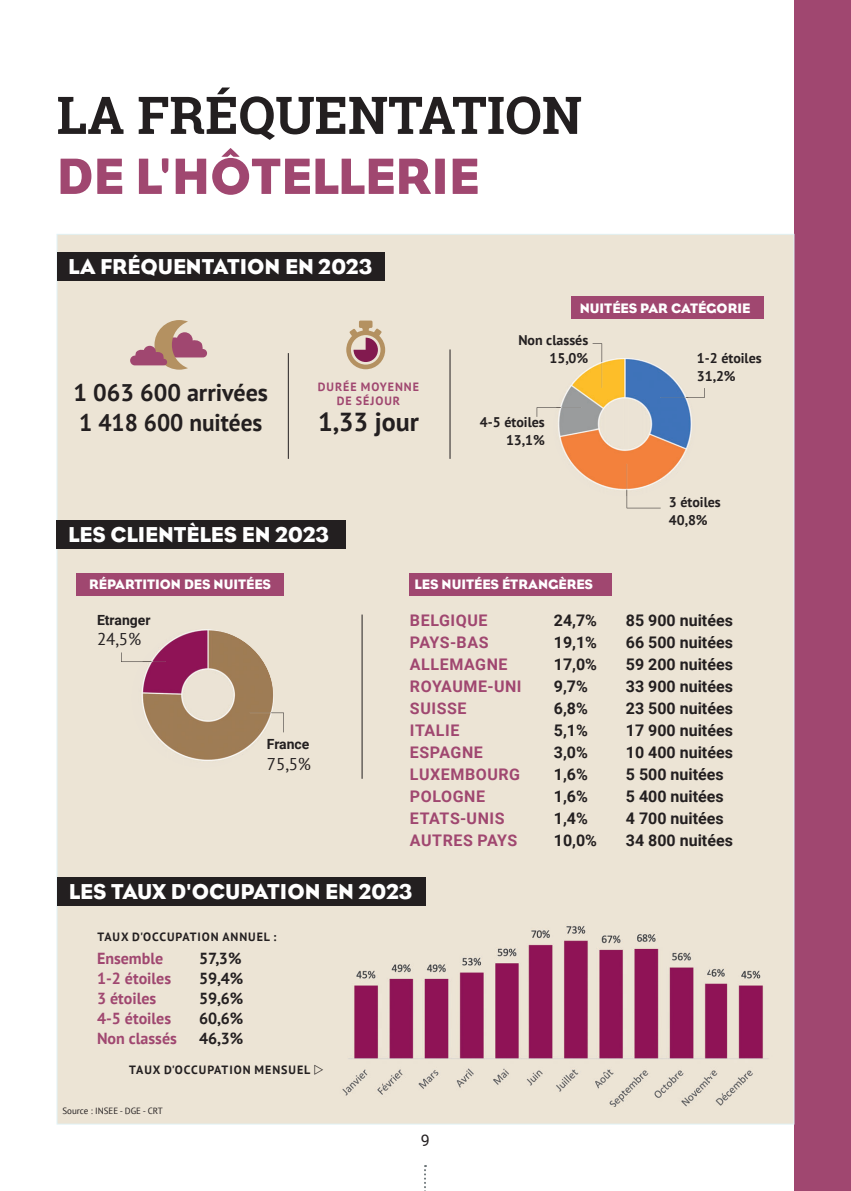
<style>
.page{position:relative;width:851px;height:1191px;background:#fff}
.page>*{position:absolute;margin:0;border:0;box-sizing:border-box;transform-origin:0 0}
.t1{font:700 52px "Roboto Slab";color:#231f20}
.t2{font:52px "Eagle";color:#a04770}
.t3{font:700 26px "PT Sans";color:#231f20}
.t4{font:700 24px/30px "PT Sans";color:#231f20}
.t5{font:22px "Eagle";color:#fff}
.t6{font:17px "PT Sans";color:#231f20}
.t7{font:700 16px "Roboto";color:#231f20}
.t8{font:700 16px "Roboto";letter-spacing:.035em;color:#a04770}
.t9{font:700 16px "PT Sans";color:#a04770}
.t10{font:700 16px "PT Sans";color:#231f20}
.t11{font:16px "Roboto";color:#231f20}
.t12{font:14px "Eagle";color:#fff}
.t13{font:700 14px/18px "PT Sans";color:#231f20}
.t14{font:700 14px "Roboto";color:#231f20}
.t15{font:700 12px "PT Sans";letter-spacing:.08em;color:#231f20}
.t16{font:700 12px/14px "PT Sans";letter-spacing:.08em;color:#a04770;text-align:center}
.t17{font:9px "PT Sans";color:#231f20}
</style>
<div class="page">
<svg style="left:424px;top:1165px;width:2px;height:26px"></svg>
<div style="left:794px;top:0;width:56px;height:1191px;background:#a04770"></div>
<div style="left:57px;top:234px;width:736px;height:890px;background:#ece4d5"></div>
<div style="left:409px;top:572px;width:202px;height:23px;background:#a04770"></div>
<div style="left:77px;top:572px;width:206px;height:23px;background:#a04770"></div>
<hr style="left:288px;top:353px;width:1px;height:106px;background:#231f20">
<hr style="left:449px;top:349px;width:1px;height:110px;background:#231f20">
<div style="left:57px;top:252px;width:327px;height:28px;background:#231f20"></div>
<div style="left:57px;top:520px;width:289px;height:28px;background:#231f20"></div>
<div style="left:57px;top:877px;width:368px;height:28px;background:#231f20"></div>
<svg style="left:130px;top:320px;width:77px;height:50px"></svg>
<svg style="left:346px;top:320px;width:39px;height:49px"></svg>
<svg style="left:626px;top:496px;width:34px;height:12px"></svg>
<img style="left:553px;top:357px;width:142px;height:139px;border-radius:50%">
<img style="left:626px;top:464px;width:1px;height:32px">
<svg style="left:660px;top:388px;width:44px;height:10px"></svg>
<svg style="left:592px;top:343px;width:10px;height:45px"></svg>
<svg style="left:536px;top:407px;width:45px;height:10px"></svg>
<hr style="left:361px;top:614px;width:1px;height:164px;background:#231f20">
<img style="left:342px;top:926px;width:426px;height:180px">
<div style="left:571px;top:296px;width:193px;height:23px;background:#a04770"></div>
<img style="left:132px;top:628px;width:142px;height:139px;border-radius:50%">
<svg style="left:250px;top:712px;width:34px;height:20px"></svg>
<svg style="left:121px;top:652px;width:45px;height:10px"></svg>
<h1 class="t1" style="left:57px;top:79px;width:526px">LA FRÉQUENTATION</h1>
<h1 class="t2" style="left:57px;top:156px;width:424px">DE L'HÔTELLERIE</h1>
<h3 class="t5" style="left:68px;top:258px;width:305px">LA FRÉQUENTATION EN 2023</h3>
<h3 class="t4" style="left:74px;top:378px;width:196px">1 063 600 arrivées<br>1 418 600 nuitées</h3>
<p class="t16" style="left:318px;top:380px;width:103px">DURÉE MOYENNE<br>DE SÉJOUR</p>
<h2 class="t3" style="left:318px;top:407px;width:102px">1,33 jour</h2>
<h3 class="t5" style="left:68px;top:526px;width:262px">LES CLIENTÈLES EN 2023</h3>
<p class="t12" style="left:579px;top:302px;width:172px">NUITÉES PAR CATÉGORIE</p>
<p class="t13" style="left:518px;top:331px;width:71px;text-align:right">Non classés<br>15,0%</p>
<p class="t13" style="left:480px;top:414px;width:66px;text-align:right">4-5 étoiles<br>13,1%</p>
<p class="t13" style="left:696px;top:350px;width:66px">1-2 étoiles<br>31,2%</p>
<p class="t13" style="left:668px;top:493px;width:53px">3 étoiles<br>40,8%</p>
<p class="t12" style="left:89px;top:578px;width:183px">RÉPARTITION DES NUITÉES</p>
<p class="t12" style="left:414px;top:578px;width:180px">LES NUITÉES ÉTRANGÈRES</p>
<p class="t14" style="left:97px;top:611px;width:55px">Etranger</p>
<p class="t6" style="left:97px;top:629px;width:46px">24,5%</p>
<p class="t14" style="left:267px;top:736px;width:44px">France</p>
<p class="t6" style="left:267px;top:754px;width:46px">75,5%</p>
<p class="t8" style="left:410px;top:611px;width:79px">BELGIQUE</p>
<p class="t7" style="left:553px;top:611px;width:45px">24,7%</p>
<p class="t7" style="left:625px;top:611px;width:108px">85 900 nuitées</p>
<p class="t8" style="left:410px;top:633px;width:80px">PAYS-BAS</p>
<p class="t7" style="left:553px;top:633px;width:45px">19,1%</p>
<p class="t7" style="left:625px;top:633px;width:108px">66 500 nuitées</p>
<p class="t8" style="left:410px;top:655px;width:99px">ALLEMAGNE</p>
<p class="t7" style="left:553px;top:655px;width:45px">17,0%</p>
<p class="t7" style="left:625px;top:655px;width:108px">59 200 nuitées</p>
<p class="t8" style="left:410px;top:677px;width:113px">ROYAUME-UNI</p>
<p class="t7" style="left:553px;top:677px;width:36px">9,7%</p>
<p class="t7" style="left:625px;top:677px;width:108px">33 900 nuitées</p>
<p class="t8" style="left:410px;top:699px;width:58px">SUISSE</p>
<p class="t7" style="left:553px;top:699px;width:36px">6,8%</p>
<p class="t7" style="left:625px;top:699px;width:108px">23 500 nuitées</p>
<p class="t8" style="left:410px;top:721px;width:51px">ITALIE</p>
<p class="t7" style="left:553px;top:721px;width:36px">5,1%</p>
<p class="t7" style="left:625px;top:721px;width:108px">17 900 nuitées</p>
<p class="t8" style="left:410px;top:743px;width:74px">ESPAGNE</p>
<p class="t7" style="left:553px;top:743px;width:36px">3,0%</p>
<p class="t7" style="left:625px;top:743px;width:108px">10 400 nuitées</p>
<p class="t8" style="left:410px;top:765px;width:112px">LUXEMBOURG</p>
<p class="t7" style="left:553px;top:765px;width:36px">1,6%</p>
<p class="t7" style="left:625px;top:765px;width:99px">5 500 nuitées</p>
<p class="t8" style="left:410px;top:787px;width:77px">POLOGNE</p>
<p class="t7" style="left:553px;top:787px;width:36px">1,6%</p>
<p class="t7" style="left:625px;top:787px;width:99px">5 400 nuitées</p>
<p class="t8" style="left:410px;top:809px;width:96px">ETATS-UNIS</p>
<p class="t7" style="left:553px;top:809px;width:36px">1,4%</p>
<p class="t7" style="left:625px;top:809px;width:99px">4 700 nuitées</p>
<p class="t8" style="left:410px;top:831px;width:109px">AUTRES PAYS</p>
<p class="t7" style="left:553px;top:831px;width:45px">10,0%</p>
<p class="t7" style="left:625px;top:831px;width:108px">34 800 nuitées</p>
<h3 class="t5" style="left:69px;top:883px;width:345px">LES TAUX D'OCUPATION EN 2023</h3>
<p class="t15" style="left:97px;top:930px;width:180px">TAUX D'OCCUPATION ANNUEL :</p>
<p class="t9" style="left:97px;top:949px;width:68px">Ensemble</p>
<p class="t10" style="left:199px;top:949px;width:44px">57,3%</p>
<p class="t9" style="left:97px;top:969px;width:76px">1-2 étoiles</p>
<p class="t10" style="left:199px;top:969px;width:46px">59,4%</p>
<p class="t9" style="left:97px;top:989px;width:61px">3 étoiles</p>
<p class="t10" style="left:199px;top:989px;width:46px">59,6%</p>
<p class="t9" style="left:97px;top:1009px;width:76px">4-5 étoiles</p>
<p class="t10" style="left:199px;top:1009px;width:46px">60,6%</p>
<p class="t9" style="left:97px;top:1029px;width:81px">Non classés</p>
<p class="t10" style="left:199px;top:1029px;width:46px">46,3%</p>
<p class="t15" style="left:129px;top:1062px;width:183px">TAUX D'OCCUPATION MENSUEL</p>
<p class="t17" style="left:62px;top:1105px;width:102px">Source : INSEE - DGE - CRT</p>
<p class="t11" style="left:421px;top:1130px;width:10px">9</p>
</div>
